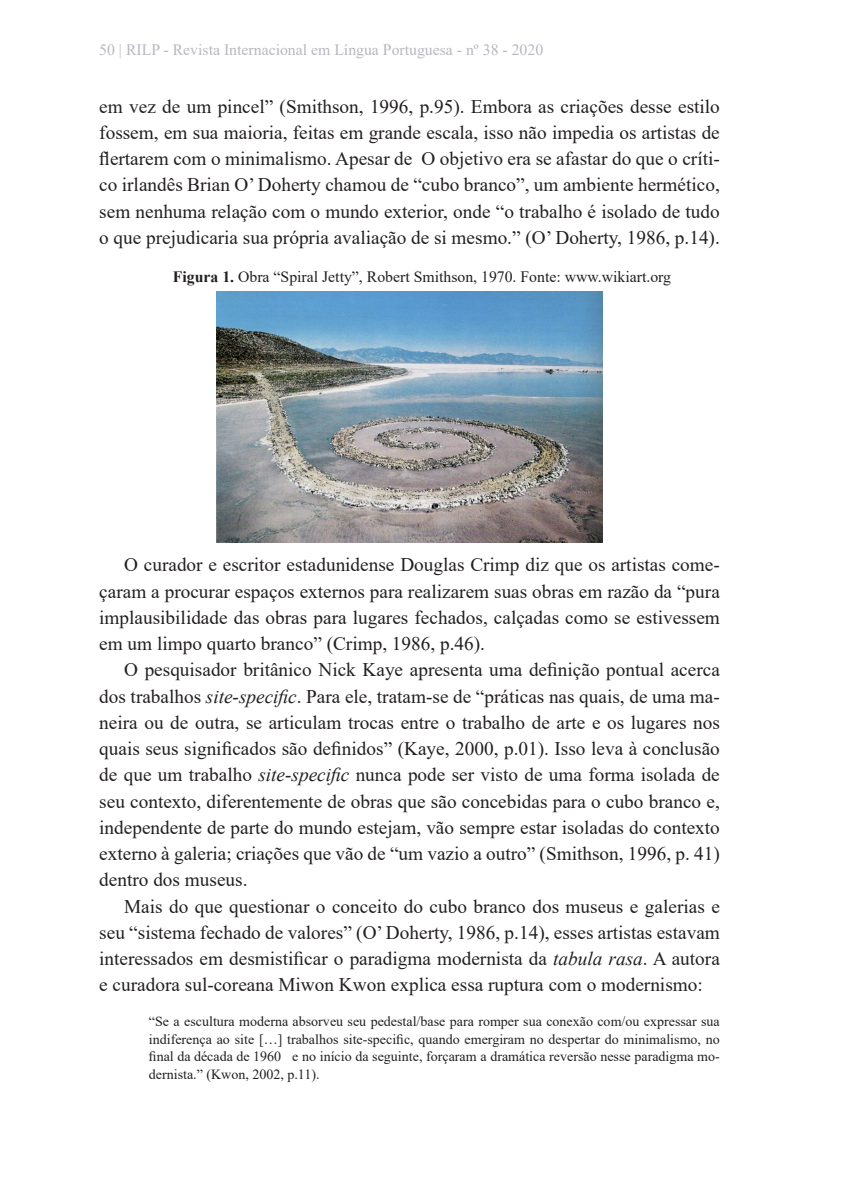
<style>
.page{position:relative;width:844px;height:1191px;background:#fff}
.page>*{position:absolute;margin:0;border:0;box-sizing:border-box;transform-origin:0 0}
.t1{font:19.25px/26.2px "Times New Roman";color:#231f20;text-align:justify}
.t2{font:15.75px "Times New Roman";color:#231f20}
.t3{font:15.75px "Times New Roman";color:#b9b6c0}
.t4{font:14px/17.5px "Times New Roman";color:#231f20;text-align:justify}
.s1{font-weight:700}
.s2{font-style:italic}
</style>
<div class="page">
<img style="left:217px;top:291px;width:385px;height:251px">
<p class="t3" style="left:99px;top:38px;width:445px">50 | RILP - Revista Internacional em Língua Portuguesa - nº 38 - 2020</p>
<p class="t1" style="left:99px;top:92px;width:622px">em vez de um pincel” (Smithson, 1996, p.95). Embora as criações desse estilo fossem, em sua maioria, feitas em grande escala, isso não impedia os artistas de flertarem com o minimalismo. Apesar de O objetivo era se afastar do que o críti&shy;co irlandês Brian O’ Doherty chamou de “cubo branco”, um ambiente hermético, sem nenhuma relação com o mundo exterior, onde “o trabalho é isolado de tudo o que prejudicaria sua própria avaliação de si mesmo.” (O’ Doherty, 1986, p.14).</p>
<p class="t2" style="left:173px;top:266px;width:499px"><span class="s1">Figura 1.</span> Obra “Spiral Jetty”, Robert Smithson, 1970. Fonte: www.wikiart.org</p>
<p class="t1" style="left:99px;top:551px;width:622px;text-indent:25px">O curador e escritor estadunidense Douglas Crimp diz que os artistas come&shy;çaram a procurar espaços externos para realizarem suas obras em razão da “pura implausibilidade das obras para lugares fechados, calçadas como se estivessem em um limpo quarto branco” (Crimp, 1986, p.46).</p>
<p class="t1" style="left:99px;top:656px;width:622px;text-indent:25px">O pesquisador britânico Nick Kaye apresenta uma definição pontual acerca dos trabalhos <span class="s2">site-specific</span>. Para ele, tratam-se de “práticas nas quais, de uma ma&shy;neira ou de outra, se articulam trocas entre o trabalho de arte e os lugares nos quais seus significados são definidos” (Kaye, 2000, p.01). Isso leva à conclusão de que um trabalho <span class="s2">site-specific</span> nunca pode ser visto de uma forma isolada de seu contexto, diferentemente de obras que são concebidas para o cubo branco e, independente de parte do mundo estejam, vão sempre estar isoladas do contexto externo à galeria; criações que vão de “um vazio a outro” (Smithson, 1996, p. 41) dentro dos museus.</p>
<p class="t1" style="left:99px;top:892px;width:622px;text-indent:25px">Mais do que questionar o conceito do cubo branco dos museus e galerias e seu “sistema fechado de valores” (O’ Doherty, 1986, p.14), esses artistas estavam interessados em desmistificar o paradigma modernista da <span class="s2">tabula rasa</span>. A autora e curadora sul-coreana Miwon Kwon explica essa ruptura com o modernismo:</p>
<p class="t4" style="left:149px;top:1012px;width:572px">“Se a escultura moderna absorveu seu pedestal/base para romper sua conexão com/ou expressar sua indiferença ao site […] trabalhos site-specific, quando emergiram no despertar do minimalismo, no final da década de 1960 e no início da seguinte, forçaram a dramática reversão nesse paradigma mo&shy;dernista.” (Kwon, 2002, p.11).</p>
</div>
